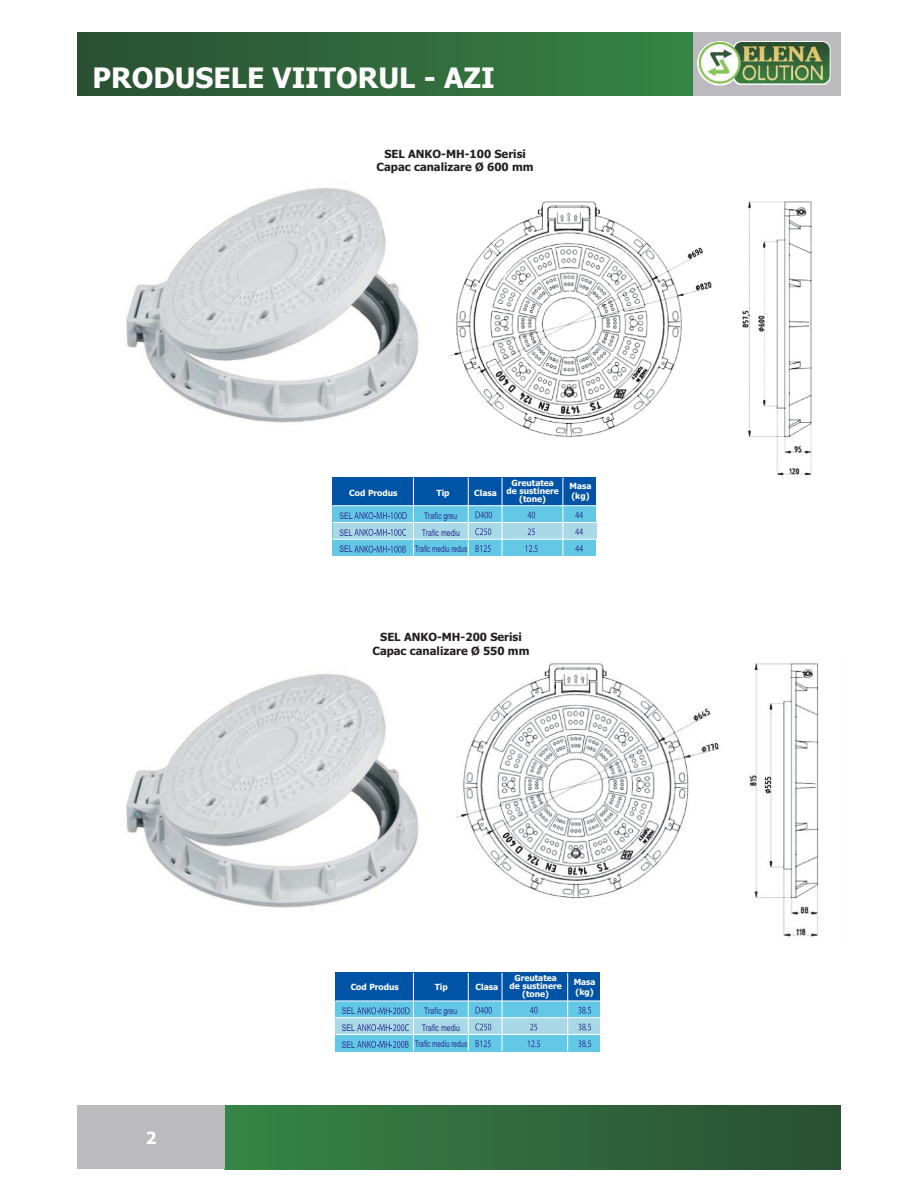
<style>
.page{position:relative;width:918px;height:1188px;background:#fff}
.page>*{position:absolute;margin:0;border:0;box-sizing:border-box;transform-origin:0 0}
.t1{font:700 28.2px "Tahoma";color:#fff}
.t2{font:700 16.95px "Tahoma";color:#fff}
.t3{font:700 11.25px/13.6px "Tahoma";color:#231f20;text-align:center}
.t4{font:9.15px/16.8px "Arial";color:#2e3092;text-align:justify;scale:.76 1}
.t5{font:9.15px "Arial";color:#2e3092;scale:.7 1}
.t6{font:700 8.4px/7.9px "Tahoma";color:#fff}
</style>
<div class="page">
<img style="left:427px;top:201px;width:385px;height:277px">
<img style="left:456px;top:663px;width:363px;height:274px">
<img style="left:126px;top:674px;width:293px;height:234px">
<img style="left:126px;top:188px;width:293px;height:235px">
<div style="left:333px;top:478px;width:263px;height:78px;background:#62c8e6"></div>
<div style="left:333px;top:478px;width:263px;height:28px;background:#0153a5"></div>
<hr style="left:333px;top:505px;width:263px;height:1px;background:#fff">
<div style="left:333px;top:522px;width:263px;height:17px;background:#a9d9e6"></div>
<hr style="left:333px;top:522px;width:263px;height:1px;background:#fff">
<hr style="left:333px;top:539px;width:263px;height:1px;background:#fff">
<hr style="left:413px;top:478px;width:1px;height:78px;background:#fff">
<hr style="left:468px;top:478px;width:1px;height:78px;background:#fff">
<hr style="left:502px;top:478px;width:1px;height:78px;background:#fff">
<hr style="left:562px;top:478px;width:1px;height:78px;background:#fff">
<svg style="left:354px;top:546px;width:52px;height:7px"></svg>
<svg style="left:354px;top:529px;width:52px;height:7px"></svg>
<svg style="left:354px;top:512px;width:53px;height:7px"></svg>
<svg style="left:476px;top:545px;width:15px;height:7px"></svg>
<svg style="left:475px;top:528px;width:16px;height:7px"></svg>
<svg style="left:476px;top:511px;width:16px;height:7px"></svg>
<svg style="left:525px;top:545px;width:13px;height:7px"></svg>
<svg style="left:528px;top:528px;width:7px;height:7px"></svg>
<svg style="left:527px;top:512px;width:8px;height:6px"></svg>
<svg style="left:575px;top:545px;width:8px;height:7px"></svg>
<svg style="left:575px;top:528px;width:8px;height:7px"></svg>
<svg style="left:575px;top:512px;width:8px;height:6px"></svg>
<div style="left:336px;top:973px;width:264px;height:78px;background:#62c8e6"></div>
<div style="left:336px;top:973px;width:264px;height:28px;background:#0153a5"></div>
<hr style="left:336px;top:1001px;width:264px;height:1px;background:#fff">
<div style="left:336px;top:1018px;width:264px;height:17px;background:#a9d9e6"></div>
<hr style="left:336px;top:1017px;width:264px;height:1px;background:#fff">
<hr style="left:336px;top:1034px;width:264px;height:1px;background:#fff">
<hr style="left:413px;top:973px;width:1px;height:78px;background:#fff">
<hr style="left:468px;top:973px;width:1px;height:78px;background:#fff">
<hr style="left:502px;top:973px;width:1px;height:78px;background:#fff">
<hr style="left:567px;top:973px;width:1px;height:78px;background:#fff">
<svg style="left:357px;top:1041px;width:52px;height:7px"></svg>
<svg style="left:357px;top:1024px;width:52px;height:7px"></svg>
<svg style="left:357px;top:1007px;width:53px;height:7px"></svg>
<svg style="left:476px;top:1040px;width:15px;height:7px"></svg>
<svg style="left:475px;top:1023px;width:16px;height:7px"></svg>
<svg style="left:476px;top:1007px;width:16px;height:7px"></svg>
<svg style="left:528px;top:1040px;width:12px;height:7px"></svg>
<svg style="left:530px;top:1024px;width:7px;height:6px"></svg>
<svg style="left:530px;top:1007px;width:7px;height:7px"></svg>
<svg style="left:578px;top:1040px;width:13px;height:7px"></svg>
<svg style="left:578px;top:1024px;width:13px;height:6px"></svg>
<svg style="left:578px;top:1007px;width:13px;height:7px"></svg>
<div style="left:77px;top:32px;width:617px;height:64px;background:linear-gradient(to right,#2a4f32,#368446)"></div>
<div style="left:694px;top:32px;width:147px;height:64px;background:#bbbbbe"></div>
<svg style="left:697px;top:41px;width:134px;height:41px"></svg>
<img style="left:698px;top:42px;width:131px;height:44px">
<div style="left:225px;top:1106px;width:616px;height:63px;background:linear-gradient(to right,#368446,#2a4f32)"></div>
<div style="left:77px;top:1106px;width:148px;height:63px;background:#bbbbbe"></div>
<h1 class="t1" style="left:93px;top:67px;width:404px">PRODUSELE VIITORUL - AZI</h1>
<h3 class="t3" style="left:377px;top:148px;width:158px">SEL ANKO-MH-100 Serisi<br>Capac canalizare Ø 600 mm</h3>
<p class="t6" style="left:507px;top:480px;width:54px;text-align:center">Greutatea de sustinere (tone)</p>
<p class="t6" style="left:349px;top:490px;width:50px">Cod Produs</p>
<p class="t6" style="left:437px;top:490px;width:15px">Tip</p>
<p class="t6" style="left:474px;top:490px;width:24px">Clasa</p>
<p class="t6" style="left:569px;top:481px;width:24px;line-height:10.2px">Masa (kg)</p>
<p class="t4" style="left:339px;top:508px;width:19px">SEL</p>
<p class="t4" style="left:424px;top:508px;width:45px">Trafic greu</p>
<p class="t4" style="left:339px;top:525px;width:19px">SEL</p>
<p class="t4" style="left:422px;top:525px;width:52px">Trafic mediu</p>
<p class="t4" style="left:339px;top:542px;width:19px">SEL</p>
<p class="t5" style="left:415px;top:546px;width:77px">Trafic mediu redus</p>
<h3 class="t3" style="left:373px;top:631px;width:158px">SEL ANKO-MH-200 Serisi<br>Capac canalizare Ø 550 mm</h3>
<p class="t6" style="left:510px;top:975px;width:54px;text-align:center">Greutatea de sustinere (tone)</p>
<p class="t6" style="left:351px;top:984px;width:50px">Cod Produs</p>
<p class="t6" style="left:435px;top:984px;width:15px">Tip</p>
<p class="t6" style="left:476px;top:984px;width:24px">Clasa</p>
<p class="t6" style="left:574px;top:977px;width:24px;line-height:10.2px">Masa (kg)</p>
<h2 class="t2" style="left:146px;top:1131px;width:12px">2</h2>
<p class="t4" style="left:342px;top:1003px;width:19px">SEL SEL SEL</p>
<p class="t4" style="left:424px;top:1003px;width:45px">Trafic greu</p>
<p class="t4" style="left:422px;top:1020px;width:52px">Trafic mediu</p>
<p class="t5" style="left:415px;top:1041px;width:77px">Trafic mediu redus</p>
</div>
